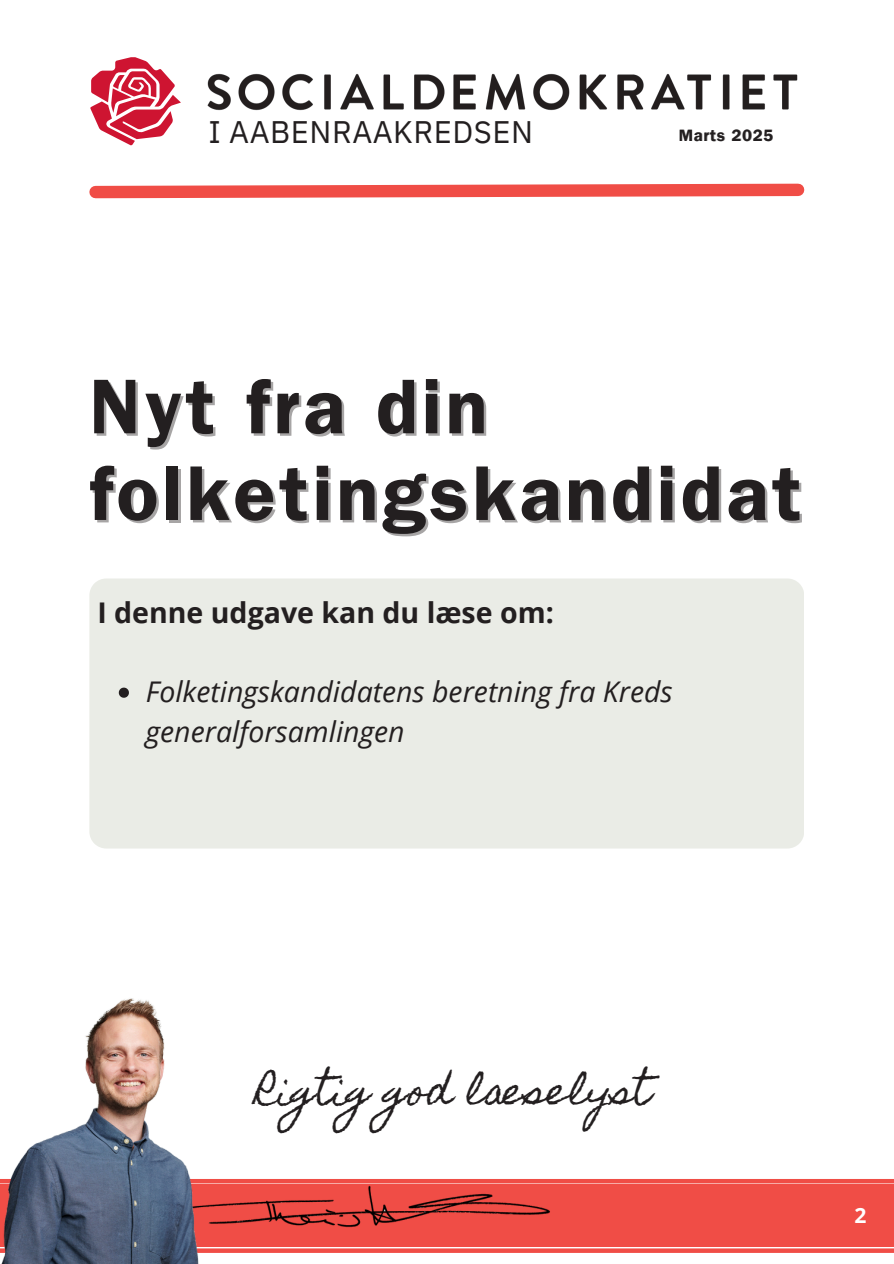
<style>
.page{position:relative;width:894px;height:1264px;background:#fff}
.page>*{position:absolute;margin:0;border:0;box-sizing:border-box;transform-origin:0 0}
.t1{font:77.85px "Franklin Gothic LT Pro Dm";letter-spacing:.045em;color:#231f20}
.t2{font:37.05px "Homemade Apple";color:#231f20}
.t3{font:31.05px "IBM Plex Sans";letter-spacing:.015em;color:#231f20}
.t4{font:italic 28.5px/39.3px "Open Sans";color:#231f20}
.t5{font:700 28.5px "Open Sans";color:#231f20}
.t6{font:700 21px "Open Sans";color:#fff}
.t7{font:16.35px "Franklin Gothic LT Pro Dm";letter-spacing:.045em;color:#231f20}
</style>
<div class="page">
<div style="left:0;top:1184px;width:893px;height:62px;background:#f04d46"></div>
<svg style="left:89px;top:183px;width:716px;height:16px"></svg>
<img style="left:241px;top:1185px;width:309px;height:43px">
<svg style="left:90px;top:57px;width:91px;height:88px"></svg>
<img style="left:207px;top:73px;width:591px;height:38px">
<div style="left:0;top:1178px;width:893px;height:5px;background:#f04d46"></div>
<svg style="left:241px;top:1248px;width:652px;height:4px;background:#f15f59"></svg>
<img style="left:0;top:998px;width:241px;height:265px">
<div style="left:89px;top:578px;width:714px;height:270px;background:#eaece6"></div>
<svg style="left:119px;top:687px;width:10px;height:10px"></svg>
<p class="t3" style="left:208px;top:112px;width:326px">I AABENRAAKREDSEN</p>
<p class="t7" style="left:678px;top:130px;width:96px">Marts 2025</p>
<p class="t1" style="left:89px;top:380px;width:399px">Nyt fra din</p>
<h3 class="t1" style="left:89px;top:466px;width:713px">folketingskandidat</h3>
<p class="t5" style="left:97px;top:593px;width:458px">I denne udgave kan du læse om:</p>
<h1 class="t4" style="left:146px;top:671px;width:528px">Folketingskandidatens beretning fra Kreds generalforsamlingen</h1>
<h4 class="t2" style="left:257px;top:1069px;width:396px">Rigtig god læselyst</h4>
<p class="t6" style="left:854px;top:1200px;width:13px">2</p>
</div>
